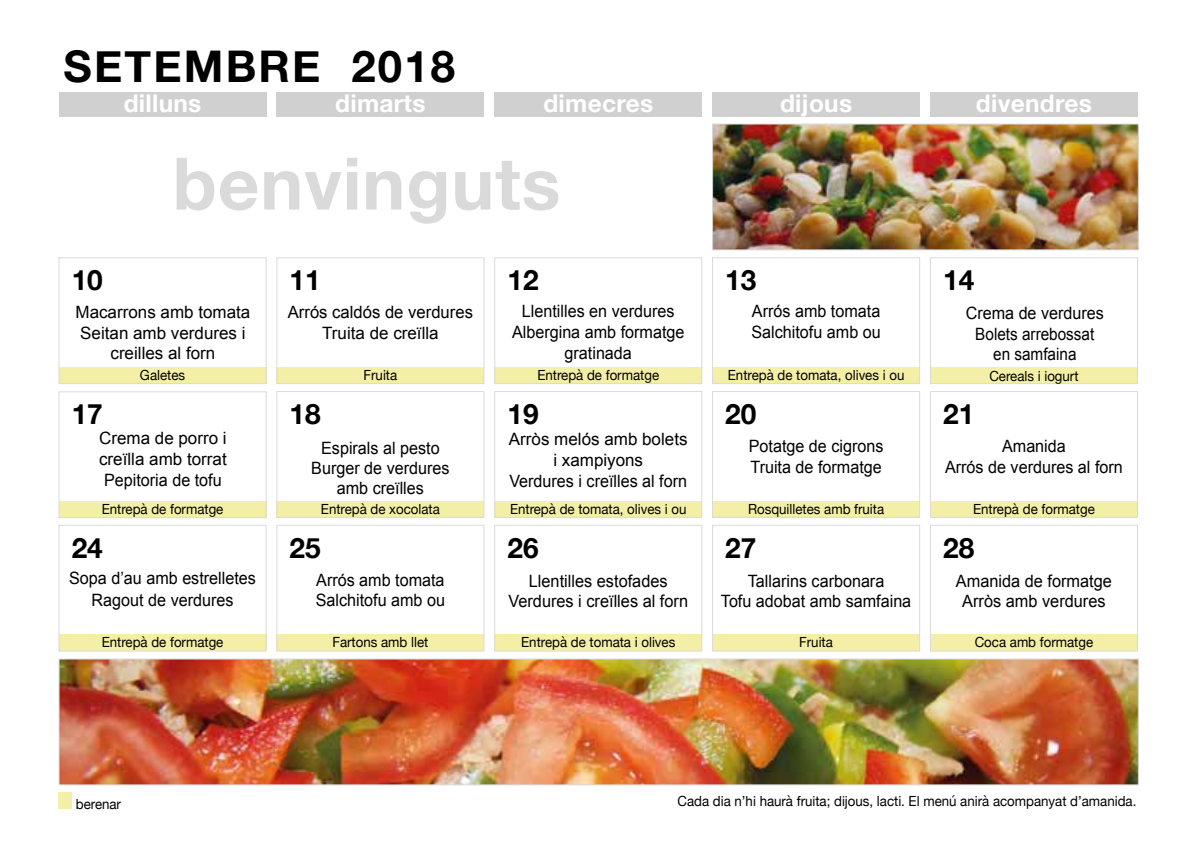
<style>
.page{position:relative;width:1191px;height:842px;background:#fff}
.page>*{position:absolute;margin:0;border:0;box-sizing:border-box;transform-origin:0 0}
.t1{font:700 72.4px "Helvetica Neue";letter-spacing:.01em;color:#dadada}
.t2{font:700 43.6px "Helvetica Neue";letter-spacing:.05em;color:#000}
.t3{font:700 28px "Helvetica Neue";color:#000}
.t4{font:700 24.4px "Helvetica Neue";letter-spacing:.01em;color:#fff}
.t5{font:17px/20.4px "Arial";color:#000;text-align:center;scale:.95 1}
.t6{font:17px/21px "Arial";color:#000;text-align:center}
.t7{font:17px/20.4px "Arial";color:#000;text-align:center;scale:.96 1}
.t8{font:14px "Helvetica Neue";color:#000;scale:.95 1}
</style>
<div class="page">
<div style="left:930px;top:635px;width:208px;height:16px;background:#f4efa6"></div>
<div style="left:712px;top:635px;width:208px;height:16px;background:#f4efa6"></div>
<div style="left:494px;top:635px;width:208px;height:16px;background:#f4efa6"></div>
<div style="left:276px;top:635px;width:208px;height:16px;background:#f4efa6"></div>
<div style="left:59px;top:635px;width:207px;height:16px;background:#f4efa6"></div>
<div style="left:930px;top:501px;width:208px;height:16px;background:#f4efa6"></div>
<div style="left:712px;top:501px;width:208px;height:16px;background:#f4efa6"></div>
<div style="left:494px;top:501px;width:208px;height:16px;background:#f4efa6"></div>
<div style="left:276px;top:501px;width:208px;height:16px;background:#f4efa6"></div>
<div style="left:712px;top:367px;width:208px;height:16px;background:#f4efa6"></div>
<div style="left:276px;top:367px;width:208px;height:16px;background:#f4efa6"></div>
<div style="left:494px;top:367px;width:208px;height:16px;background:#f4efa6"></div>
<div style="left:59px;top:367px;width:207px;height:16px;background:#f4efa6"></div>
<div style="left:59px;top:501px;width:207px;height:16px;background:#f4efa6"></div>
<div style="left:931px;top:368px;width:206px;height:16px;background:#f4efa6"></div>
<div style="left:59px;top:92px;width:207px;height:25px;background:#d0d0d0"></div>
<div style="left:276px;top:92px;width:208px;height:25px;background:#d0d0d0"></div>
<div style="left:494px;top:92px;width:208px;height:25px;background:#d0d0d0"></div>
<div style="left:712px;top:92px;width:208px;height:25px;background:#d0d0d0"></div>
<div style="left:930px;top:92px;width:208px;height:25px;background:#d0d0d0"></div>
<div style="left:59px;top:257px;width:207px;height:127px;border:1px solid #dadada"></div>
<div style="left:59px;top:391px;width:207px;height:127px;border:1px solid #dadada"></div>
<div style="left:59px;top:525px;width:207px;height:126px;border:1px solid #dadada"></div>
<div style="left:276px;top:257px;width:208px;height:127px;border:1px solid #dadada"></div>
<div style="left:494px;top:257px;width:208px;height:127px;border:1px solid #dadada"></div>
<div style="left:276px;top:391px;width:208px;height:127px;border:1px solid #dadada"></div>
<div style="left:276px;top:525px;width:208px;height:126px;border:1px solid #dadada"></div>
<img style="left:61px;top:661px;width:1075px;height:122px">
<div style="left:59px;top:659px;width:1079px;height:126px;border:1px solid #dadada"></div>
<img style="left:714px;top:126px;width:422px;height:122px">
<div style="left:712px;top:124px;width:426px;height:126px;border:1px solid #dadada"></div>
<div style="left:494px;top:391px;width:208px;height:127px;border:1px solid #dadada"></div>
<div style="left:494px;top:525px;width:208px;height:126px;border:1px solid #dadada"></div>
<div style="left:712px;top:257px;width:208px;height:127px;border:1px solid #dadada"></div>
<div style="left:712px;top:391px;width:208px;height:127px;border:1px solid #dadada"></div>
<div style="left:712px;top:525px;width:208px;height:126px;border:1px solid #dadada"></div>
<div style="left:930px;top:257px;width:208px;height:127px;border:1px solid #dadada"></div>
<div style="left:930px;top:391px;width:208px;height:127px;border:1px solid #dadada"></div>
<div style="left:930px;top:525px;width:208px;height:126px;border:1px solid #dadada"></div>
<div style="left:59px;top:793px;width:13px;height:16px;background:#f4efa6"></div>
<h2 class="t2" style="left:64px;top:32px;width:393px">SETEMBRE 2018</h2>
<h3 class="t4" style="left:124px;top:84px;width:79px">dilluns</h3>
<h3 class="t4" style="left:335px;top:84px;width:92px">dimarts</h3>
<h3 class="t4" style="left:543px;top:84px;width:111px">dimecres</h3>
<h3 class="t4" style="left:780px;top:84px;width:74px">dijous</h3>
<h3 class="t4" style="left:976px;top:84px;width:117px">divendres</h3>
<h1 class="t1" style="left:173px;top:127px;width:389px">benvinguts</h1>
<h3 class="t3" style="left:72px;top:258px;width:33px">10</h3>
<h3 class="t3" style="left:289px;top:258px;width:33px">11</h3>
<h3 class="t3" style="left:507px;top:258px;width:33px">12</h3>
<h3 class="t3" style="left:725px;top:258px;width:33px">13</h3>
<h3 class="t3" style="left:943px;top:258px;width:33px">14</h3>
<p class="t6" style="left:75px;top:302px;width:176px;line-height:20.4px">Macarrons amb tomata<br>Seitan amb verdures i creilles al forn</p>
<p class="t6" style="left:288px;top:302px;width:187px;line-height:20.4px">Arrós caldós de verdures<br>Truita de creïlla</p>
<p class="t5" style="left:512px;top:301px;width:183px;line-height:21px">Llentilles en verdures<br>Albergina amb formatge gratinada</p>
<p class="t5" style="left:751px;top:301px;width:138px;text-align:left">Arrós amb tomata<br>Salchitofu amb ou</p>
<p class="t5" style="left:965px;top:303px;width:147px">Crema de verdures<br>Bolets arrebossat en samfaina</p>
<p class="t8" style="left:140px;top:365px;width:49px">Galetes</p>
<p class="t8" style="left:363px;top:365px;width:37px">Fruita</p>
<p class="t8" style="left:537px;top:365px;width:130px">Entrepà de formatge</p>
<p class="t8" style="left:728px;top:365px;width:187px">Entrepà de tomata, olives i ou</p>
<p class="t8" style="left:989px;top:366px;width:95px">Cereals i iogurt</p>
<h3 class="t3" style="left:72px;top:392px;width:33px">17</h3>
<h3 class="t3" style="left:289px;top:392px;width:33px">18</h3>
<h3 class="t3" style="left:507px;top:392px;width:33px">19</h3>
<h3 class="t3" style="left:725px;top:392px;width:33px">20</h3>
<h3 class="t3" style="left:943px;top:392px;width:33px">21</h3>
<p class="t6" style="left:99px;top:428px;width:129px;text-align:justify">Crema de porro i creïlla amb torrat Pepitoria de tofu</p>
<p class="t5" style="left:311px;top:438px;width:147px">Espirals al pesto<br>Burger de verdures amb creïlles</p>
<p class="t6" style="left:509px;top:429px;width:180px">Arròs melós amb bolets i xampiyons<br>Verdures i creïlles al forn</p>
<p class="t5" style="left:748px;top:436px;width:143px;text-align:left">Potatge de cigrons<br>Truita de formatge</p>
<p class="t5" style="left:945px;top:436px;width:189px">Amanida<br>Arrós de verdures al forn</p>
<p class="t8" style="left:102px;top:499px;width:130px">Entrepà de formatge</p>
<p class="t8" style="left:321px;top:499px;width:127px">Entrepà de xocolata</p>
<p class="t8" style="left:510px;top:499px;width:187px">Entrepà de tomata, olives i ou</p>
<p class="t8" style="left:748px;top:499px;width:145px">Rosquilletes amb fruita</p>
<p class="t8" style="left:973px;top:499px;width:130px">Entrepà de formatge</p>
<h3 class="t3" style="left:72px;top:526px;width:33px">24</h3>
<h3 class="t3" style="left:289px;top:526px;width:33px">25</h3>
<h3 class="t3" style="left:507px;top:526px;width:33px">26</h3>
<h3 class="t3" style="left:725px;top:526px;width:33px">27</h3>
<h3 class="t3" style="left:943px;top:526px;width:33px">28</h3>
<p class="t5" style="left:69px;top:568px;width:198px;line-height:21.6px">Sopa d’au amb estrelletes<br>Ragout de verdures</p>
<p class="t5" style="left:316px;top:570px;width:138px;text-align:left">Arrós amb tomata<br>Salchitofu amb ou</p>
<p class="t7" style="left:508px;top:571px;width:189px">Llentilles estofades<br>Verdures i creïlles al forn</p>
<p class="t5" style="left:721px;top:571px;width:202px">Tallarins carbonara<br>Tofu adobat amb samfaina</p>
<p class="t7" style="left:956px;top:571px;width:164px">Amanida de formatge<br>Arròs amb verdures</p>
<p class="t8" style="left:102px;top:632px;width:130px">Entrepà de formatge</p>
<p class="t8" style="left:332px;top:632px;width:102px">Fartons amb llet</p>
<p class="t8" style="left:521px;top:632px;width:164px">Entrepà de tomata i olives</p>
<p class="t8" style="left:799px;top:632px;width:37px">Fruita</p>
<p class="t8" style="left:974px;top:632px;width:126px">Coca amb formatge</p>
<p class="t8" style="left:76px;top:794px;width:49px">berenar</p>
<p class="t8" style="left:677px;top:791px;width:484px">Cada dia n’hi haurà fruita; dijous, lacti. El menú anirà acompanyat d’amanida.</p>
</div>
